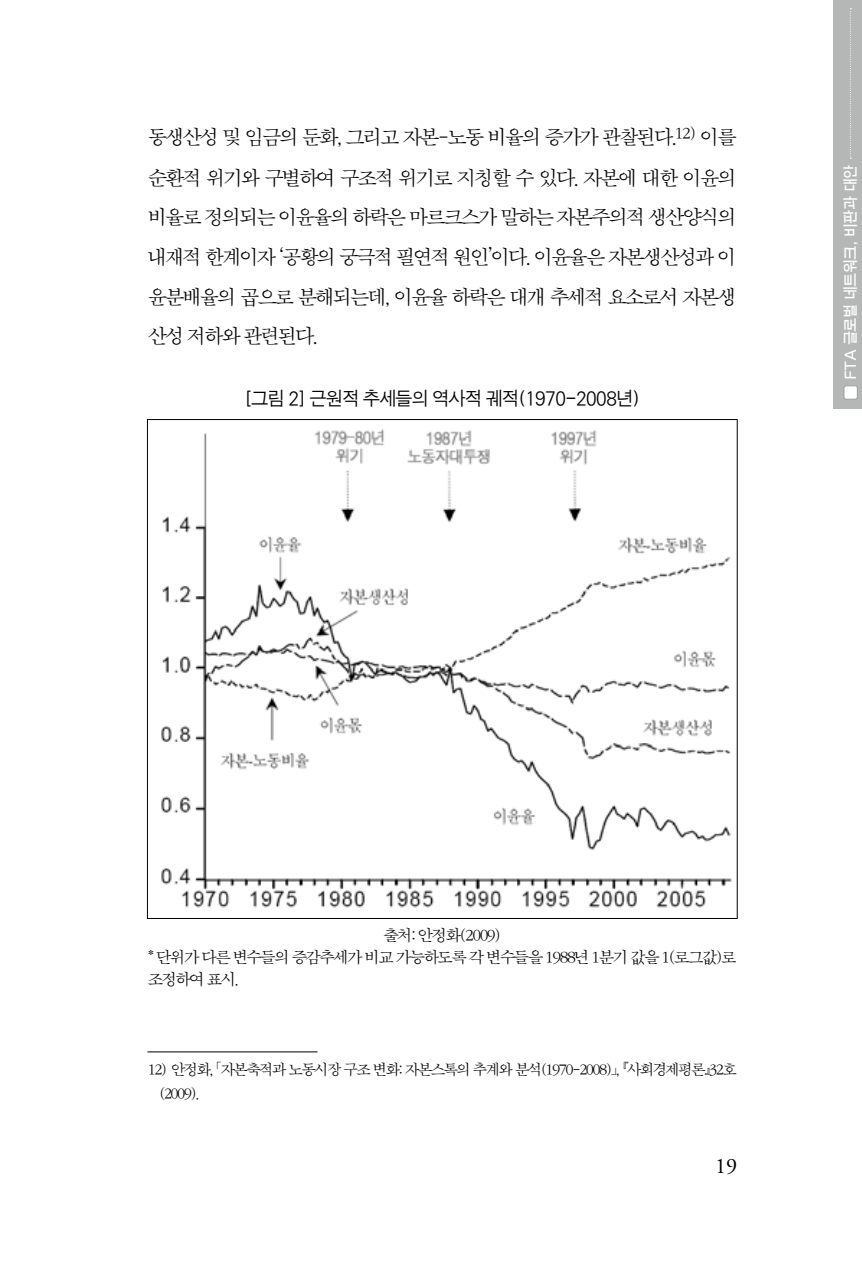
<style>
.page{position:relative;width:862px;height:1270px;background:#fff}
.page>*{position:absolute;margin:0;border:0;box-sizing:border-box;transform-origin:0 0}
.t1{font:22px "Adobe Garamond Pro";color:#000}
.t2{font:20px/39.8px "S Pmu KS Cpc EUC H";letter-spacing:-.14em;color:#000;text-align:justify}
.t3{font:19px "S Pgo J KS Cpc EUC H";letter-spacing:-.1em;color:#000;scale:.95 1}
.t4{font:16px/22px "S Pmu KS Cpc EUC H";letter-spacing:-.14em;color:#000}
.t5{font:15px/24px "S Pmu KS Cpc EUC H";letter-spacing:-.155em;color:#000}
.t6{font:15px "S Pgo T KS Cpc EUC H";letter-spacing:-.05em;color:#fff;scale:.95 1}
.s1{font-family:"Batang"}
</style>
<div class="page">
<div style="left:833px;top:0;width:29px;height:408px;background:#b5b6b6"></div>
<div style="left:844px;top:386px;width:13px;height:13px;background:#fff;border-radius:2px"></div>
<div style="left:843px;top:386px;width:14px;height:13px;border:1px solid #9f9fa0;border-radius:2px"></div>
<svg style="left:850px;top:8px;width:1px;height:151px"></svg>
<hr style="left:147px;top:1052px;width:170px;height:1px;background:#000">
<img style="left:161px;top:429px;width:571px;height:479px">
<p class="t2" style="left:147px;top:118px;width:591px">동생산성 및 임금의 둔화, 그리고 자본-노동 비율의 증가가 관찰된다.<sup>12)</sup> 이를 순환적 위기와 구별하여 구조적 위기로 지칭할 수 있다. 자본에 대한 이윤의 비율로 정의되는 이윤율의 하락은 마르크스가 말하는 자본주의적 생산양식의 내재적 한계이자 <span class="s1">‘</span>공황의 궁극적 필연적 원인<span class="s1">’</span>이다. 이윤율은 자본생산성과 이 윤분배율의 곱으로 분해되는데, 이윤율 하락은 대개 추세적 요소로서 자본생 산성 저하와 관련된다.</p>
<p class="t3" style="left:244px;top:389px;width:419px">[그림 2] 근원적 추세들의 역사적 궤적(1970-2008년)</p>
<p class="t6" style="left:843px;top:380px;width:228px;rotate:-90deg">FTA 글로벌 네트워크, 비판과 대안</p>
<p class="t4" style="left:147px;top:925px;width:591px;text-indent:235px">출처: 안정화(2009)<br>* 단위가 다른 변수들의 증감추세가 비교 가능하도록 각 변수들을 1988년 1분기 값을 1(로그값)로 조정하여 표시.</p>
<p class="t5" style="left:159px;top:1058px;width:580px;text-indent:-11px">12) 안정화<span class="s1">「</span>, 자본축적과 노동시장 구조 변화: 자본스톡의 추계와 분석(1970-2008)<span class="s1">」『</span>, 사회경제평론<span class="s1">』</span>32호 (2009).</p>
<p class="t1" style="left:715px;top:1152px;width:24px">19</p>
</div>
